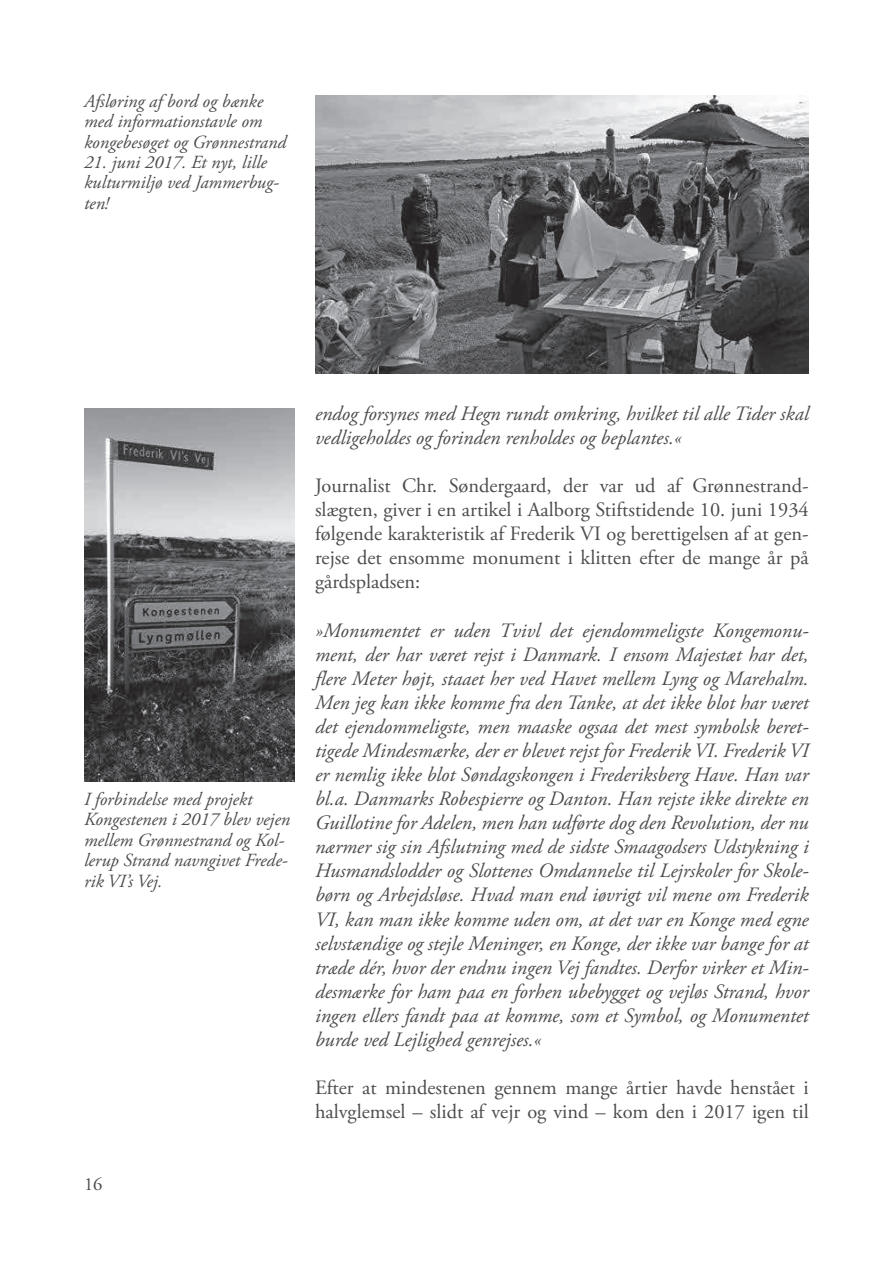
<style>
.page{position:relative;width:893px;height:1263px;background:#fff}
.page>*{position:absolute;margin:0;border:0;box-sizing:border-box;transform-origin:0 0}
.t1{font:italic 20.4px/24.2px "Adobe Garamond Pro";color:#4b4c4d}
.t2{font:20.4px/24.2px "Adobe Garamond Pro";color:#4b4c4d;text-align:justify}
.t3{font:italic 18.45px/20.4px "Adobe Garamond Pro";color:#4b4c4d}
.t4{font:18.45px "Adobe Garamond Pro";color:#4b4c4d}
</style>
<div class="page">
<img style="left:315px;top:96px;width:494px;height:278px">
<img style="left:84px;top:408px;width:210px;height:374px">
<p class="t3" style="left:84px;top:92px;width:204px">Afsløring af bord og bænke med informationstavle om kongebesøget og Grønnestrand</p>
<p class="t3" style="left:84px;top:153px;width:197px">21. juni 2017. Et nyt, lille kulturmiljø ved Jammerbug&shy;ten!</p>
<p class="t3" style="left:84px;top:791px;width:208px">I forbindelse med projekt<br>Kongestenen i 2017 blev vejen mellem Grønnestrand og Kol&shy;lerup Strand navngivet Frede&shy;rik VI’s Vej.</p>
<p class="t4" style="left:84px;top:1177px;width:20px">16</p>
<p class="t1" style="left:315px;top:403px;width:495px">endog forsynes med Hegn rundt omkring, hvilket til alle Tider skal vedligeholdes og forinden renholdes og beplantes.«</p>
<p class="t2" style="left:315px;top:475px;width:495px">Journalist Chr. Søndergaard, der var ud af Grønnestrand&shy;slægten, giver i en artikel i Aalborg Stiftstidende 10. juni 1934 følgende karakteristik af Frederik VI og berettigelsen af at gen&shy;rejse det ensomme monument i klitten efter de mange år på gårdspladsen:</p>
<p class="t1" style="left:315px;top:620px;width:495px;text-align:justify">»Monumentet er uden Tvivl det ejendommeligste Kongemonu&shy;ment, der har været rejst i Danmark. I ensom Majestæt har det, flere Meter højt, staaet her ved Havet mellem Lyng og Marehalm.<br>Men jeg kan ikke komme fra den Tanke, at det ikke blot har været det ejendommeligste, men maaske ogsaa det mest symbolsk beret&shy;tigede Mindesmærke, der er blevet rejst for Frederik VI. Frederik VI er nemlig ikke blot Søndagskongen i Frederiksberg Have. Han var bl.a. Danmarks Robespierre og Danton. Han rejste ikke direkte en Guillotine for Adelen, men han udførte dog den Revolution, der nu nærmer sig sin Afslutning med de sidste Smaagodsers Udstykning i Husmandslodder og Slottenes Omdannelse til Lejrskoler for Skole&shy;børn og Arbejdsløse. Hvad man end iøvrigt vil mene om Frederik VI, kan man ikke komme uden om, at det var en Konge med egne selvstændige og stejle Meninger, en Konge, der ikke var bange for at træde dér, hvor der endnu ingen Vej fandtes. Derfor virker et Min&shy;desmærke for ham paa en forhen ubebygget og vejløs Strand, hvor ingen ellers fandt paa at komme, som et Symbol, og Monumentet burde ved Lejlighed genrejses.«</p>
<p class="t2" style="left:315px;top:1077px;width:495px">Efter at mindestenen gennem mange årtier havde henstået i halvglemsel – slidt af vejr og vind – kom den i 2017 igen til</p>
</div>
